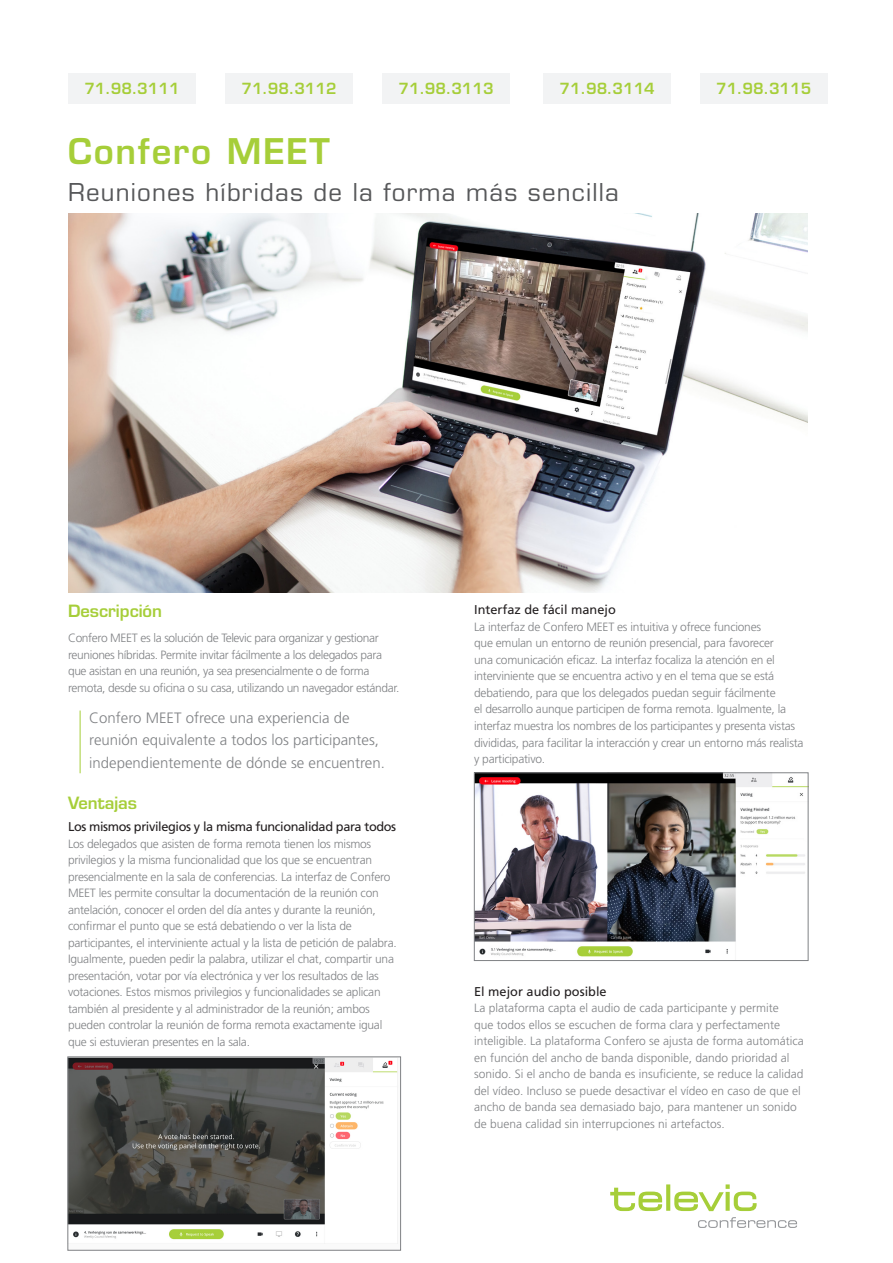
<style>
.page{position:relative;width:893px;height:1263px;background:#fff}
.page>*{position:absolute;margin:0;border:0;box-sizing:border-box;transform-origin:0 0}
.Titel_niveau_1{font:600 34.5px "Eurostile LT Std";letter-spacing:.05em;color:#a6ce39}
.Titel_niveau_2{font:24px "Eurostile LT Std";letter-spacing:.05em;color:#57585a}
.KOP_2___eurostile_de{font:600 16.5px "Eurostile LT Std";color:#a6ce39}
.BROOD___regular{font:600 16.5px "Eurostile LT Std";color:#a6ce39}
.BROOD___regular-2{font:300 15px/22.5px "Frutiger LT Std";color:#808285}
.DATASHEET_-_number{font:600 15px "Eurostile LT Std";color:#a6ce39}
.BROOD___regular-3{font:12.75px "Frutiger LT Std";letter-spacing:-.03em;color:#231f20}
.BROOD___regular-4{font:12.75px "Frutiger LT Std";color:#231f20}
.BROOD___regular-5{font:300 12px/16.5px "Frutiger LT Std";letter-spacing:-.02em;color:#808285}
.BROOD___regular-6{font:300 12px/16.5px "Frutiger LT Std";color:#808285}
</style>
<div class="page">
<svg style="left:698px;top:1217px;width:99px;height:11px"></svg>
<svg style="left:610px;top:1184px;width:147px;height:27px"></svg>
<hr style="left:80px;top:710px;width:1px;height:63px;background:#a6ce39">
<img style="left:70px;top:1059px;width:328px;height:185px">
<div style="left:68px;top:1057px;width:333px;height:193px;border:1px solid #808285"></div>
<div style="left:225px;top:73px;width:128px;height:30px;background:#f2f3f4"></div>
<img style="left:476px;top:774px;width:330px;height:183px">
<div style="left:474px;top:772px;width:334px;height:189px;border:1px solid #808285"></div>
<div style="left:68px;top:73px;width:128px;height:30px;background:#f2f3f4"></div>
<div style="left:700px;top:73px;width:128px;height:30px;background:#f2f3f4"></div>
<div style="left:543px;top:73px;width:128px;height:30px;background:#f2f3f4"></div>
<div style="left:382px;top:73px;width:128px;height:30px;background:#f2f3f4"></div>
<img style="left:68px;top:213px;width:740px;height:379px">
<p class="DATASHEET_-_number" style="left:84px;top:79px;width:97px">71.98.3111</p>
<p class="DATASHEET_-_number" style="left:399px;top:79px;width:97px">71.98.3113</p>
<p class="DATASHEET_-_number" style="left:560px;top:79px;width:97px">71.98.3114</p>
<p class="DATASHEET_-_number" style="left:716px;top:79px;width:97px">71.98.3115</p>
<p class="DATASHEET_-_number" style="left:241px;top:79px;width:97px">71.98.3112</p>
<p class="Titel_niveau_1" style="left:68px;top:130px;width:263px">Confero MEET</p>
<p class="Titel_niveau_2" style="left:68px;top:178px;width:552px">Reuniones híbridas de la forma más sencilla</p>
<p class="KOP_2___eurostile_de" style="left:68px;top:601px;width:96px">Descripción</p>
<p class="BROOD___regular-5" style="left:68px;top:630px;width:333px">Confero MEET es la solución de Televic para organizar y gestionar reuniones híbridas. Permite invitar fácilmente a los delegados para que asistan en una reunión, ya sea presencialmente o de forma remota, desde su oficina o su casa, utilizando un navegador estándar.</p>
<p class="BROOD___regular-2" style="left:89px;top:707px;width:291px">Confero MEET ofrece una experiencia de reunión equivalente a todos los participantes,</p>
<p class="BROOD___regular-2" style="left:89px;top:752px;width:297px">independientemente de dónde se encuentren.</p>
<p class="BROOD___regular" style="left:68px;top:792px;width:71px">Ventajas</p>
<p class="BROOD___regular-3" style="left:68px;top:819px;width:330px">Los mismos privilegios y la misma funcionalidad para todos</p>
<p class="BROOD___regular-5" style="left:68px;top:836px;width:330px">Los delegados que asisten de forma remota tienen los mismos privilegios y la misma funcionalidad que los que se encuentran presencialmente en la sala de conferencias. La interfaz de Confero MEET les permite consultar la documentación de la reunión con antelación, conocer el orden del día antes y durante la reunión, confirmar el punto que se está debatiendo o ver la lista de participantes, el interviniente actual y la lista de petición de palabra.<br>Igualmente, pueden pedir la palabra, utilizar el chat, compartir una presentación, votar por vía electrónica y ver los resultados de las votaciones. Estos mismos privilegios y funcionalidades se aplican también al presidente y al administrador de la reunión; ambos pueden controlar la reunión de forma remota exactamente igual que si estuvieran presentes en la sala.</p>
<p class="BROOD___regular-4" style="left:474px;top:602px;width:143px">Interfaz de fácil manejo</p>
<p class="BROOD___regular-5" style="left:474px;top:619px;width:331px">La interfaz de Confero MEET es intuitiva y ofrece funciones<br>que emulan un entorno de reunión presencial, para favorecer<br>una comunicación eficaz. La interfaz focaliza la atención en el interviniente que se encuentra activo y en el tema que se está debatiendo, para que los delegados puedan seguir fácilmente<br>el desarrollo aunque participen de forma remota. Igualmente, la interfaz muestra los nombres de los participantes y presenta vistas divididas, para facilitar la interacción y crear un entorno más realista y participativo.</p>
<p class="BROOD___regular-4" style="left:474px;top:983px;width:134px">El mejor audio posible</p>
<p class="BROOD___regular-6" style="left:474px;top:1000px;width:331px">La plataforma capta el audio de cada participante y permite<br>que todos ellos se escuchen de forma clara y perfectamente inteligible. La plataforma Confero se ajusta de forma automática en función del ancho de banda disponible, dando prioridad al sonido. Si el ancho de banda es insuficiente, se reduce la calidad del vídeo. Incluso se puede desactivar el vídeo en caso de que el ancho de banda sea demasiado bajo, para mantener un sonido de buena calidad sin interrupciones ni artefactos.</p>
</div>
